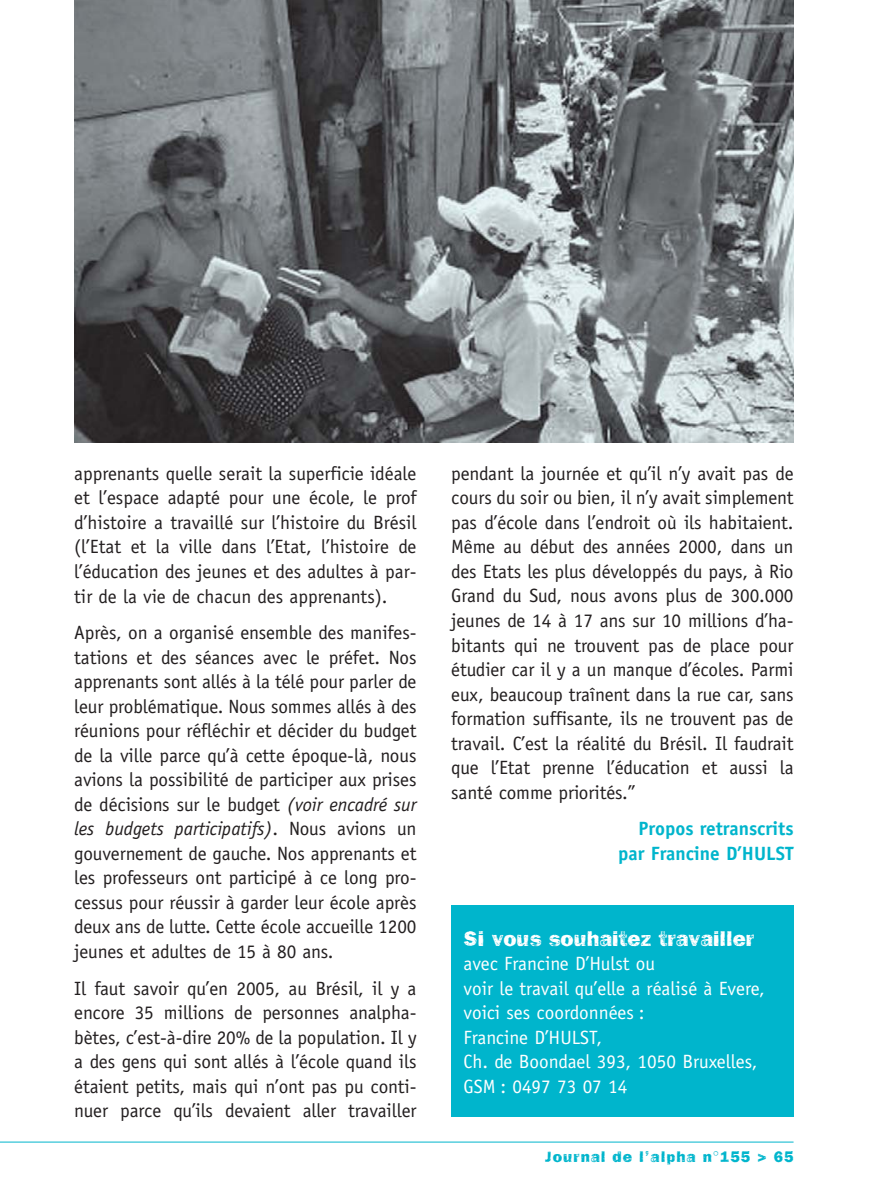
<style>
.page{position:relative;width:893px;height:1191px;background:#fff}
.page>*{position:absolute;margin:0;border:0;box-sizing:border-box;transform-origin:0 0}
.t1{font:21.88px "Frankie";color:#fff}
.t2{font:19.25px/24.5px "Officina Sans";letter-spacing:-.005em;color:#231f20;text-align:justify}
.t3{font:19.25px/24.5px "Officina Sans";color:#fff}
.t4{font:700 19.25px/24.5px "Officina Sans";color:#00b5cc;text-align:right}
.t5{font:15.75px "Frankie";letter-spacing:.06em;color:#00b5cc}
.s1{font-style:italic}
</style>
<div class="page">
<div style="left:451px;top:905px;width:342px;height:211px;background:#00b5cc"></div>
<hr style="left:0;top:1141px;width:793px;height:1px;background:#00b5cc">
<img style="left:74px;top:0;width:719px;height:442px">
<p class="t2" style="left:74px;top:463px;width:344px">apprenants quelle serait la superficie idéale et l’espace adapté pour une école, le prof d’histoire a travaillé sur l’histoire du Brésil (l’Etat et la ville dans l’Etat, l’histoire de l’éducation des jeunes et des adultes à par&shy;tir de la vie de chacun des apprenants).</p>
<p class="t2" style="left:74px;top:622px;width:344px">Après, on a organisé ensemble des manifes&shy;tations et des séances avec le préfet. Nos apprenants sont allés à la télé pour parler de leur problématique. Nous sommes allés à des réunions pour réfléchir et décider du budget de la ville parce qu’à cette époque-là, nous avions la possibilité de participer aux prises de décisions sur le budget <span class="s1">(voir encadré sur les budgets participatifs)</span>. Nous avions un gouvernement de gauche. Nos apprenants et les professeurs ont participé à ce long pro&shy;cessus pour réussir à garder leur école après deux ans de lutte. Cette école accueille 1200 jeunes et adultes de 15 à 80 ans.</p>
<p class="t2" style="left:74px;top:977px;width:344px">Il faut savoir qu’en 2005, au Brésil, il y a encore 35 millions de personnes analpha&shy;bètes, c’est-à-dire 20% de la population. Il y a des gens qui sont allés à l’école quand ils étaient petits, mais qui n’ont pas pu conti&shy;nuer parce qu’ils devaient aller travailler</p>
<p class="t2" style="left:451px;top:463px;width:344px">pendant la journée et qu’il n’y avait pas de cours du soir ou bien, il n’y avait simplement pas d’école dans l’endroit où ils habitaient.<br>Même au début des années 2000, dans un des Etats les plus développés du pays, à Rio Grand du Sud, nous avons plus de 300.000 jeunes de 14 à 17 ans sur 10 millions d’ha&shy;bitants qui ne trouvent pas de place pour étudier car il y a un manque d’écoles. Parmi eux, beaucoup traînent dans la rue car, sans formation suffisante, ils ne trouvent pas de travail. C’est la réalité du Brésil. Il faudrait que l’Etat prenne l’éducation et aussi la santé comme priorités.”</p>
<p class="t4" style="left:618px;top:818px;width:177px">Propos retranscrits par Francine D’HULST</p>
<p class="t1" style="left:463px;top:930px;width:292px">Si vous souhaitez travailler</p>
<p class="t3" style="left:463px;top:953px;width:303px">avec Francine D’Hulst ou<br>voir le travail qu’elle a réalisé à Evere, voici ses coordonnées :<br>Francine D’HULST,<br>Ch. de Boondael 393, 1050 Bruxelles,<br>GSM : 0497 73 07 14</p>
<p class="t5" style="left:545px;top:1151px;width:250px">Journal de l’alpha n°155 &gt; 65</p>
</div>
